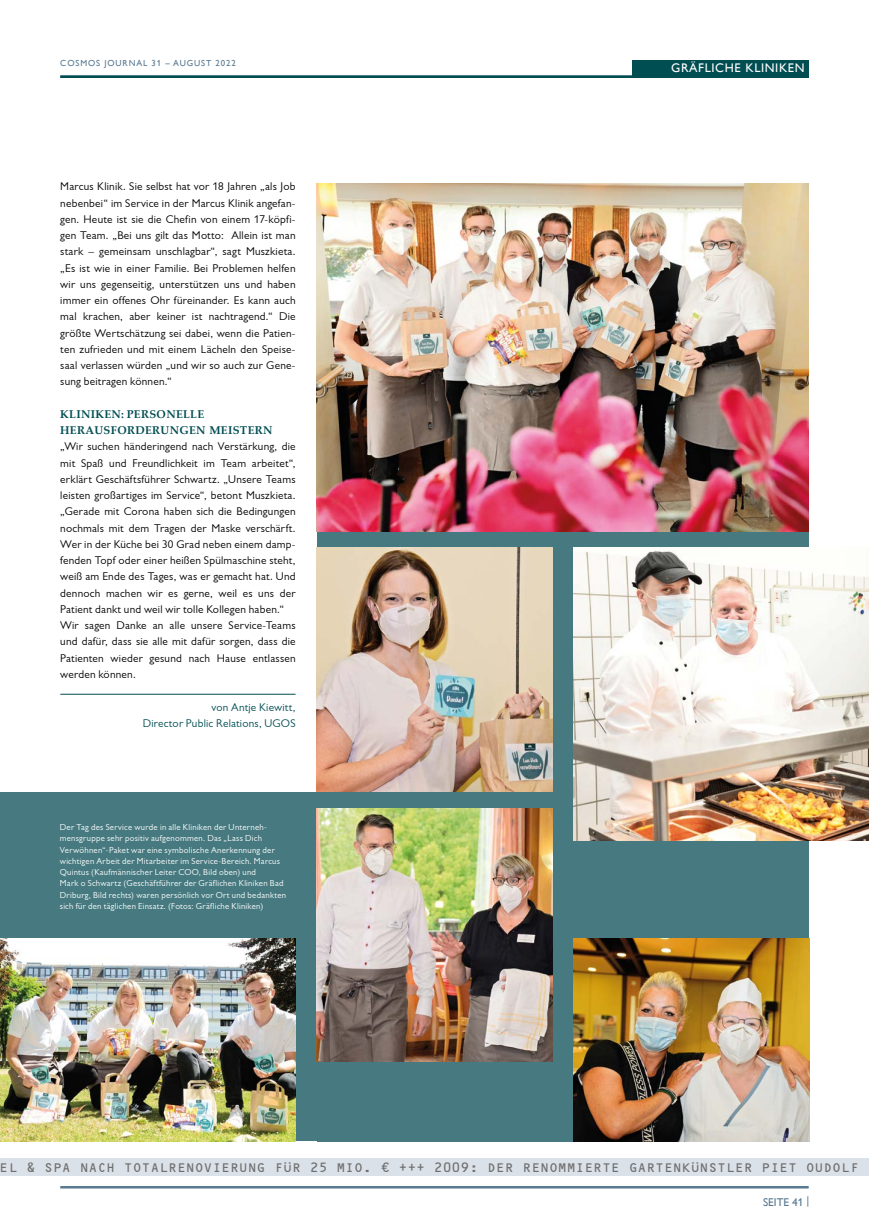
<style>
.page{position:relative;width:869px;height:1230px;background:#fff}
.page>*{position:absolute;margin:0;border:0;box-sizing:border-box;transform-origin:0 0}
.t1{font:15px "OCRB10 Pitch BT";letter-spacing:-.015em;color:#706f6f}
.t2{font:12.5px "Gill Alt One";letter-spacing:.05em;color:#fff}
.Artikel_Grundtext{font:11.25px/16.2px "Gill Sans Alt One";letter-spacing:.02em;color:#000;text-align:justify}
.Artikel_Titel{font:700 11.25px/16.2px "Palatino Linotype";letter-spacing:.03em;color:#004d52}
.Autor{font:11.25px/16.2px "Gill Sans Alt One";letter-spacing:.02em;color:#004d52;text-align:right}
.t3{font:11.25px "Gill Alt One";color:#587991}
.Bildunterschrift{font:8.75px/11.2px "Gill Sans Alt One";letter-spacing:.03em;color:#fff}
.t4{font:8.75px "Gill Alt One";letter-spacing:.1em;color:#587991}
</style>
<div class="page">
<div style="left:317px;top:190px;width:491px;height:951px;background:#467a80"></div>
<div style="left:0;top:792px;width:501px;height:349px;background:#467a80"></div>
<hr style="left:60px;top:1186px;width:748px;height:2px;background:#587991">
<div style="left:0;top:1158px;width:868px;height:18px;background:#dbe1e8"></div>
<hr style="left:60px;top:75px;width:748px;height:3px;background:#004d52">
<div style="left:632px;top:60px;width:176px;height:18px;background:#004d52"></div>
<img style="left:317px;top:184px;width:491px;height:347px">
<img style="left:0;top:938px;width:295px;height:203px">
<img style="left:573px;top:938px;width:236px;height:203px">
<img style="left:317px;top:808px;width:235px;height:253px">
<img style="left:317px;top:548px;width:235px;height:243px">
<img style="left:573px;top:548px;width:295px;height:292px">
<hr style="left:60px;top:694px;width:235px;height:1px;background:#004d52">
<p class="t4" style="left:60px;top:58px;width:177px">COSMOS JOURNAL 31 – AUGUST 2022</p>
<p class="t2" style="left:671px;top:61px;width:135px">GRÄFLICHE KLINIKEN</p>
<p class="t2" style="left:768px;top:61px;width:37px">UGOS</p>
<p class="Artikel_Grundtext" style="left:60px;top:178px;width:237px">Marcus Klinik. Sie selbst hat vor 18 Jahren „als Job nebenbei“ im Service in der Marcus Klinik angefan&shy;gen. Heute ist sie die Chefin von einem 17-köpfi&shy;gen Team. „Bei uns gilt das Motto: Allein ist man stark – gemeinsam unschlagbar“, sagt Muszkieta. „Es ist wie in einer Familie. Bei Problemen helfen wir uns gegenseitig, unterstützen uns und haben immer ein offenes Ohr füreinander. Es kann auch mal krachen, aber keiner ist nachtragend.“ Die größte Wertschätzung sei dabei, wenn die Patien&shy;ten zufrieden und mit einem Lächeln den Speise&shy;saal verlassen würden „und wir so auch zur Gene&shy;sung beitragen können.“</p>
<p class="Artikel_Titel" style="left:60px;top:405px;width:214px">KLINIKEN: PERSONELLE<br>HERAUSFORDERUNGEN MEISTERN</p>
<p class="Artikel_Grundtext" style="left:60px;top:438px;width:237px">„Wir suchen händeringend nach Verstärkung, die mit Spaß und Freundlichkeit im Team arbeitet“, erklärt Geschäftsführer Schwartz. „Unsere Teams leisten großartiges im Service“, betont Muszkieta. „Gerade mit Corona haben sich die Bedingungen nochmals mit dem Tragen der Maske verschärft.<br>Wer in der Küche bei 30 Grad neben einem damp&shy;fenden Topf oder einer heißen Spülmaschine steht, weiß am Ende des Tages, was er gemacht hat. Und dennoch machen wir es gerne, weil es uns der Patient dankt und weil wir tolle Kollegen haben.“</p>
<p class="Artikel_Grundtext" style="left:60px;top:617px;width:237px">Wir sagen Danke an alle unsere Service-Teams und dafür, dass sie alle mit dafür sorgen, dass die Patienten wieder gesund nach Hause entlassen werden können.</p>
<p class="Autor" style="left:143px;top:698px;width:154px">von Antje Kiewitt,<br>Director Public Relations, UGOS</p>
<p class="Bildunterschrift" style="left:60px;top:821px;width:228px">Der Tag des Service wurde in alle Kliniken der Unterneh&shy;mensgruppe sehr positiv aufgenommen. Das „Lass Dich Verwöhnen“-Paket war eine symbolische Anerkennung der wichtigen Arbeit der Mitarbeiter im Service-Bereich. Marcus Quintus (Kaufmännischer Leiter COO, Bild oben) und<br>Mark o Schwartz (Geschäftführer der Gräflichen Kliniken Bad Driburg, Bild rechts) waren persönlich vor Ort und bedankten sich für den täglichen Einsatz. (Fotos: Gräfliche Kliniken)</p>
<h1 class="t1" style="left:0;top:1160px;width:860px">EL &amp; SPA NACH TOTALRENOVIERUNG FÜR 25 MIO. € +++ 2009: DER RENOMMIERTE GARTENKÜNSTLER PIET OUDOLF</h1>
<p class="t3" style="left:762px;top:1195px;width:48px">SEITE 41 |</p>
</div>
